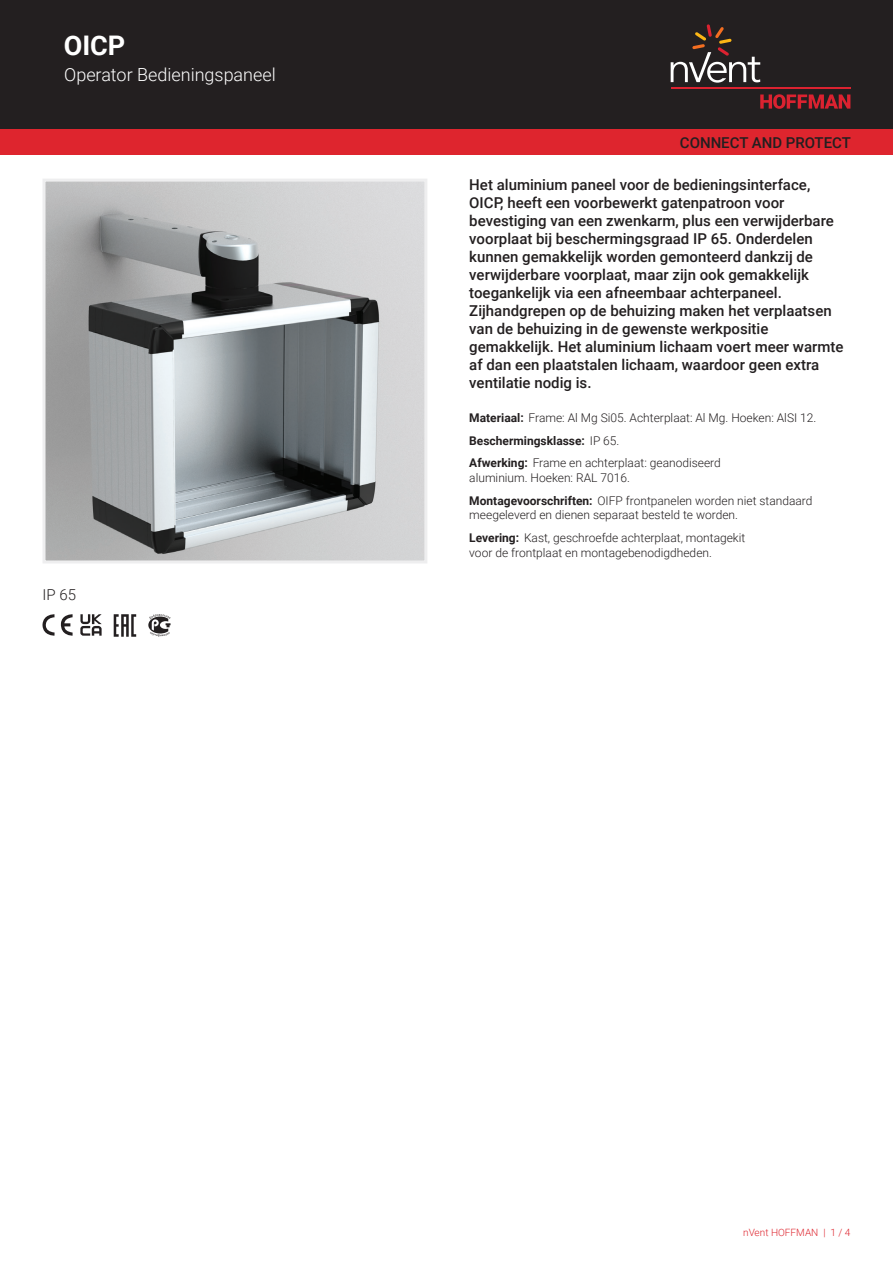
<style>
.page{position:relative;width:893px;height:1263px;background:#fff}
.page>*{position:absolute;margin:0;border:0;box-sizing:border-box;transform-origin:0 0}
.t1{font:700 27px "Roboto";color:#fff}
.t2{font:300 18px "Roboto";color:#fff}
.t3{font:500 15px/18px "Roboto";color:#231f20}
.t4{font:300 15px "Roboto";color:#231f20}
.t5{font:300 12px/23px "Roboto";color:#231f20}
.t6{font:300 10.05px "Roboto";color:#de252e}
.s1{font-weight:700}
</style>
<div class="page">
<div style="left:0;top:0;width:893px;height:129px;background:#231f20"></div>
<svg style="left:760px;top:94px;width:90px;height:15px"></svg>
<hr style="left:671px;top:88px;width:179px;height:1px;background:#db2230">
<svg style="left:671px;top:24px;width:89px;height:59px"></svg>
<div style="left:0;top:129px;width:893px;height:26px;background:#de252e"></div>
<img style="left:47px;top:183px;width:376px;height:376px">
<div style="left:43px;top:179px;width:384px;height:384px;border:3px solid #eeeeef"></div>
<svg style="left:43px;top:614px;width:30px;height:22px"></svg>
<svg style="left:80px;top:614px;width:22px;height:22px"></svg>
<svg style="left:114px;top:614px;width:22px;height:23px"></svg>
<svg style="left:148px;top:614px;width:23px;height:23px"></svg>
<h1 class="t1" style="left:64px;top:26px;width:63px">OICP</h1>
<p class="t2" style="left:64px;top:62px;width:213px">Operator Bedieningspaneel</p>
<p class="t4" style="left:43px;top:584px;width:35px">IP 65</p>
<p class="t3" style="left:680px;top:133px;width:173px">CONNECT AND PROTECT</p>
<p class="t3" style="left:469px;top:175px;width:376px">Het aluminium paneel voor de bedieningsinterface, OICP, heeft een voorbewerkt gatenpatroon voor bevestiging van een zwenkarm, plus een verwijderbare voorplaat bij beschermingsgraad IP 65. Onderdelen kunnen gemakkelijk worden gemonteerd dankzij de verwijderbare voorplaat, maar zijn ook gemakkelijk toegankelijk via een afneembaar achterpaneel.<br>Zijhandgrepen op de behuizing maken het verplaatsen van de behuizing in de gewenste werkpositie gemakkelijk. Het aluminium lichaam voert meer warmte af dan een plaatstalen lichaam, waardoor geen extra ventilatie nodig is.</p>
<p class="t5" style="left:469px;top:405px;width:349px"><span class="s1">Materiaal:</span> Frame: Al Mg Si05. Achterplaat: Al Mg. Hoeken: AlSI 12.<br><span class="s1">Beschermingsklasse:</span> IP 65.<br><span class="s1">Afwerking:</span> Frame en achterplaat: geanodiseerd</p>
<p class="t5" style="left:469px;top:466px;width:345px">aluminium. Hoeken: RAL 7016.<br><span class="s1">Montagevoorschriften:</span> OIFP frontpanelen worden niet standaard</p>
<p class="t5" style="left:469px;top:503px;width:278px">meegeleverd en dienen separaat besteld te worden.<br><span class="s1">Levering:</span> Kast, geschroefde achterplaat, montagekit</p>
<p class="t5" style="left:469px;top:540px;width:244px">voor de frontplaat en montagebenodigdheden.</p>
<p class="t6" style="left:743px;top:1226px;width:109px">nVent HOFFMAN | 1 / 4</p>
</div>
